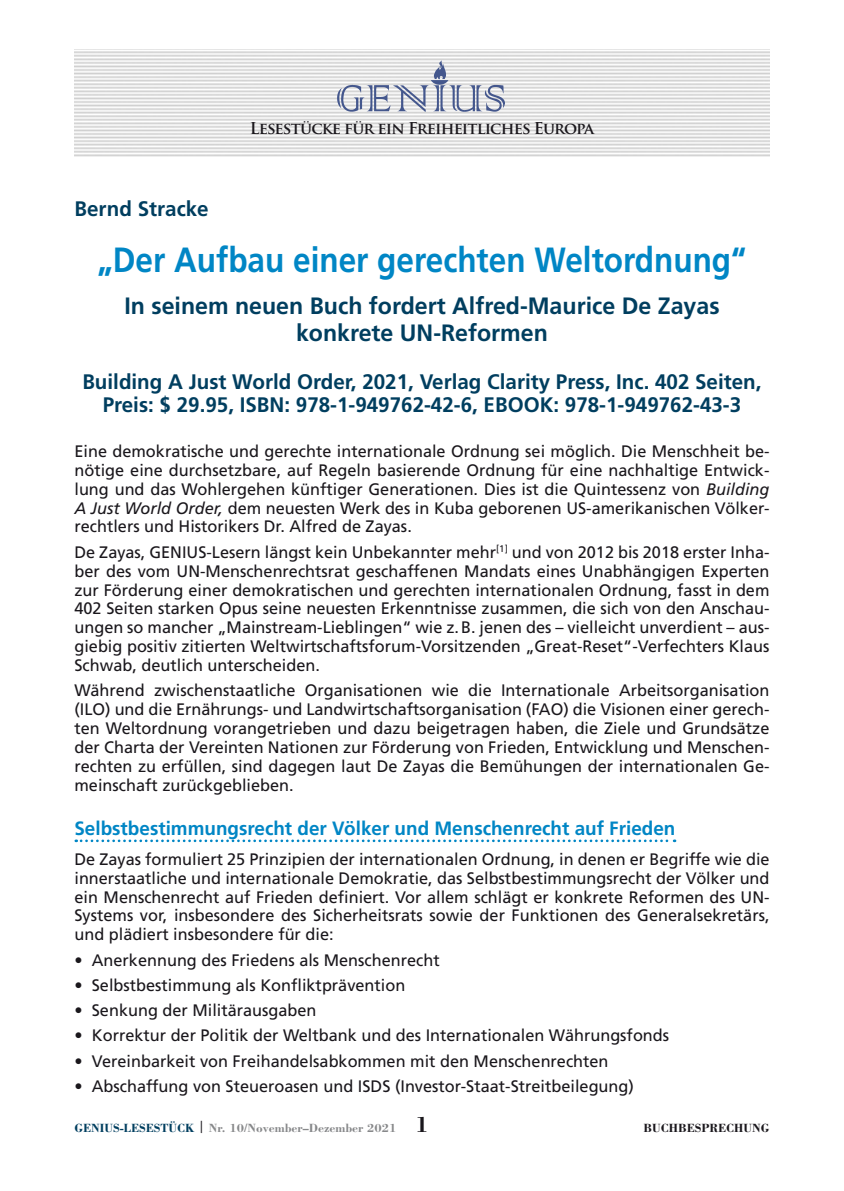
<style>
.page{position:relative;width:844px;height:1191px;background:#fff}
.page>*{position:absolute;margin:0;border:0;box-sizing:border-box;transform-origin:0 0}
.Beitrag_Titel{font:700 35px "Frutiger LT Std";color:#0086c5;scale:.9 1}
.Beitrag_Untertitel{font:700 23.62px/26.2px "Frutiger LT Std";color:#003e5f;text-align:center}
.Buchbesprechung_Unte{font:700 21px/22.8px "Frutiger LT Std";color:#003e5f;text-align:center}
.Beitrag_Autor{font:700 21px "Frutiger LT Std";color:#003e5f}
.Zwischentitel{font:700 19.25px "Frutiger LT Std";color:#0086c5}
.Normal_nach_Titel_Un{font:16.62px/18.9px "Frutiger LT Std";color:#1a171c;text-align:justify}
.t1{font:700 15.92px "Trajan Pro";letter-spacing:-.05em;color:#1a171c}
.Fußzeile{font:700 12.25px "Bodoni Std";color:#87888a}
.Fußzeile-2{font:700 12.25px "Bodoni Std";color:#1a171c}
.s1{font-style:italic}
.s2{color:#003e5f}
.s3{color:#1a171c}
.s4{font-size:22.75px;color:#1a171c}
</style>
<div class="page">
<img style="left:337px;top:59px;width:168px;height:53px">
<img style="left:429px;top:59px;width:22px;height:22px">
<svg style="left:76px;top:839px;width:599px;height:3px"></svg>
<p class="t1" style="left:250px;top:118px;width:346px">Lesestücke für ein Freiheitliches Europa</p>
<p class="Beitrag_Autor" style="left:74px;top:197px;width:136px">Bernd Stracke</p>
<p class="Beitrag_Titel" style="left:98px;top:239px;width:722px">„Der Aufbau einer gerechten Weltordnung“</p>
<p class="Beitrag_Untertitel" style="left:124px;top:293px;width:596px">In seinem neuen Buch fordert Alfred-Maurice De Zayas konkrete UN-Reformen</p>
<p class="Buchbesprechung_Unte" style="left:82px;top:371px;width:680px">Building A Just World Order, 2021, Verlag Clarity Press, Inc. 402 Seiten,<br>Preis: $ 29.95, ISBN: 978-1‑949762-42‑6, EBOOK: 978-1-949762-43‑3</p>
<p class="Normal_nach_Titel_Un" style="left:74px;top:442px;width:696px">Eine demokratische und gerechte internationale Ordnung sei möglich. Die Menschheit be&shy;nötige eine durchsetzbare, auf Regeln basierende Ordnung für eine nachhaltige Entwick&shy;lung und das Wohlergehen künftiger Generationen. Dies ist die Quintessenz von <span class="s1">Building A Just World Order,</span> dem neuesten Werk des in Kuba geborenen US-amerikanischen Völker&shy;rechtlers und Historikers Dr. Alfred de Zayas.</p>
<p class="Normal_nach_Titel_Un" style="left:74px;top:542px;width:696px">De Zayas, GENIUS-Lesern längst kein Unbekannter mehr<sup>[1]</sup> und von 2012 bis 2018 erster Inha&shy;ber des vom UN-Menschenrechtsrat geschaffenen Mandats eines Unabhängigen Experten zur Förderung einer demokratischen und gerechten internationalen Ordnung, fasst in dem 402 Seiten starken Opus seine neuesten Erkenntnisse zusammen, die sich von den Anschau&shy;ungen so mancher „Mainstream-Lieblingen“ wie z.B. jenen des – vielleicht unverdient – aus&shy;giebig positiv zitierten Weltwirtschaftsforum-Vorsitzenden „Great-Reset“-Verfechters Klaus Schwab, deutlich unterscheiden.</p>
<p class="Normal_nach_Titel_Un" style="left:74px;top:681px;width:696px">Während zwischenstaatliche Organisationen wie die Internationale Arbeitsorganisation (ILO) und die Ernährungs- und Landwirtschaftsorganisation (FAO) die Visionen einer gerech&shy;ten Weltordnung vorangetrieben und dazu beigetragen haben, die Ziele und Grundsätze der Charta der Vereinten Nationen zur Förderung von Frieden, Entwicklung und Menschen&shy;rechten zu erfüllen, sind dagegen laut De Zayas die Bemühungen der internationalen Ge&shy;meinschaft zurückgeblieben.</p>
<p class="Zwischentitel" style="left:74px;top:816px;width:602px">Selbstbestimmungsrecht der Völker und Menschenrecht auf Frieden</p>
<p class="Normal_nach_Titel_Un" style="left:74px;top:849px;width:696px">De Zayas formuliert 25 Prinzipien der internationalen Ordnung, in denen er Begriffe wie die innerstaatliche und internationale Demokratie, das Selbstbestimmungsrecht der Völker und ein Menschenrecht auf Frieden definiert. Vor allem schlägt er konkrete Reformen des UN-Systems vor, insbesondere des Sicherheitsrats sowie der Funktionen des Generalsekretärs, und plädiert insbesondere für die:</p>
<p class="Normal_nach_Titel_Un" style="left:74px;top:950px;width:366px">• Anerkennung des Friedens als Menschenrecht</p>
<p class="Normal_nach_Titel_Un" style="left:74px;top:975px;width:332px">• Selbstbestimmung als Konfliktprävention</p>
<p class="Normal_nach_Titel_Un" style="left:74px;top:1001px;width:243px">• Senkung der Militärausgaben</p>
<p class="Normal_nach_Titel_Un" style="left:74px;top:1026px;width:596px">• Korrektur der Politik der Weltbank und des Internationalen Währungsfonds</p>
<p class="Normal_nach_Titel_Un" style="left:74px;top:1051px;width:535px">• Vereinbarkeit von Freihandelsabkommen mit den Menschenrechten</p>
<p class="Normal_nach_Titel_Un" style="left:74px;top:1076px;width:561px">• Abschaffung von Steueroasen und ISDS (Investor-Staat-Streitbeilegung)</p>
<p class="Fußzeile" style="left:74px;top:1120px;width:356px"><span class="s2">GENIUS-LESESTÜCK</span> <span class="s3">|</span> Nr. 10/November–Dezember 2021 <span class="s4">1</span></p>
<p class="Fußzeile-2" style="left:643px;top:1120px;width:128px">BUCHBESPRECHUNG</p>
</div>
